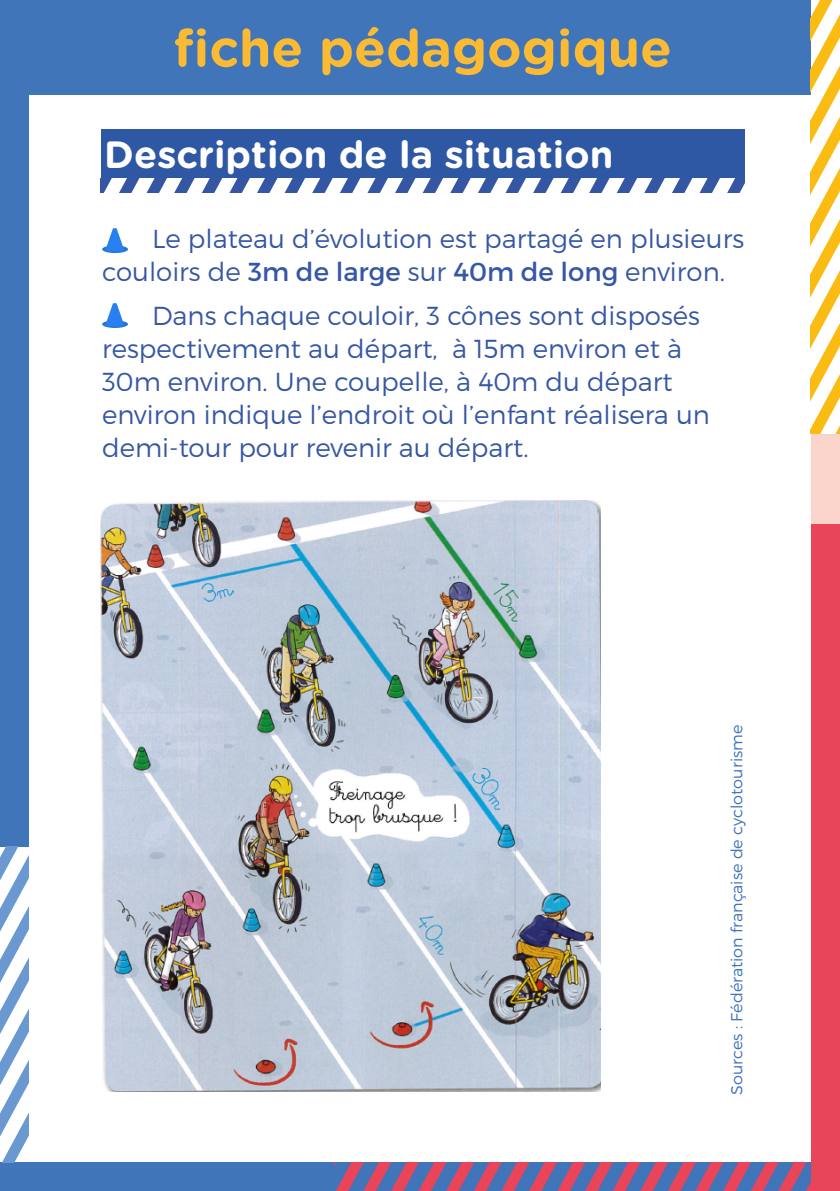
<style>
.page{position:relative;width:840px;height:1191px;background:#fff}
.page>*{position:absolute;margin:0;border:0;box-sizing:border-box;transform-origin:0 0}
.t1{font:700 52px "Gotham Rounded";color:#faba33}
.t2{font:700 38px "Gotham Rounded";color:#fff}
.t3{font:300 26px/33px "Montserrat";color:#3657a4}
.t4{font:300 16px "Montserrat";color:#4075ba}
.s1{font-weight:400}
</style>
<div class="page">
<div style="left:0;top:0;width:839px;height:94px;background:#4075ba"></div>
<div style="left:0;top:1162px;width:810px;height:29px;background:#4075ba"></div>
<div style="left:810px;top:433px;width:29px;height:257px;background:#fad4cb"></div>
<div style="left:0;top:0;width:28px;height:847px;background:#4075ba"></div>
<div style="left:810px;top:524px;width:29px;height:667px;background:#e94558"></div>
<svg style="left:810px;top:0;width:29px;height:433px"></svg>
<svg style="left:0;top:847px;width:28px;height:315px"></svg>
<svg style="left:334px;top:1162px;width:476px;height:29px"></svg>
<div style="left:101px;top:129px;width:643px;height:49px;background:#2e57a4"></div>
<svg style="left:101px;top:178px;width:643px;height:14px"></svg>
<img style="left:101px;top:500px;width:499px;height:592px">
<svg style="left:102px;top:245px;width:26px;height:8px"></svg>
<svg style="left:105px;top:228px;width:19px;height:24px"></svg>
<svg style="left:102px;top:320px;width:26px;height:8px"></svg>
<svg style="left:105px;top:303px;width:19px;height:24px"></svg>
<h1 class="t1" style="left:173px;top:10px;width:499px">fiche pédagogique</h1>
<h2 class="t2" style="left:104px;top:127px;width:510px">Description de la situation</h2>
<p class="t3" style="left:102px;top:221px;width:643px;text-indent:50px">Le plateau d’évolution est partagé en plusieurs couloirs de <span class="s1">3m de large</span> sur <span class="s1">40m de long</span> environ.</p>
<p class="t3" style="left:102px;top:299px;width:609px;text-indent:50px">Dans chaque couloir, 3 cônes sont disposés respectivement au départ, à 15m environ et à 30m environ. Une coupelle, à 40m du départ environ indique l’endroit où l’enfant réalisera un demi-tour pour revenir au départ.</p>
<p class="t4" style="left:726px;top:1094px;width:372px;rotate:-90deg">Sources : Fédération française de cyclotourisme</p>
</div>
